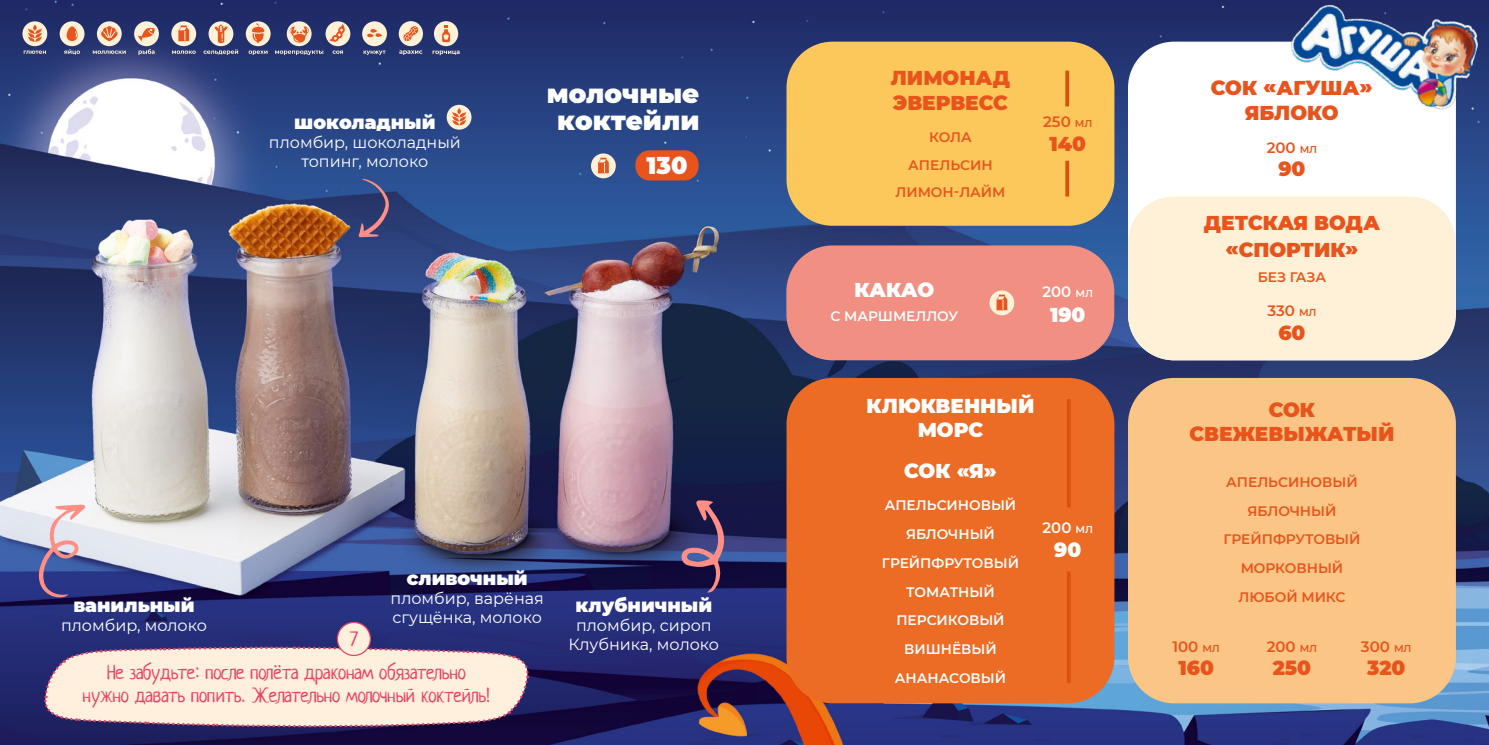
<style>
.page{position:relative;width:1489px;height:745px;background:#fff}
.page>*{position:absolute;margin:0;border:0;box-sizing:border-box;transform-origin:0 0}
.t1{font:900 26.25px/27.2px "Montserrat";color:#fff;text-align:center}
.t2{font:900 23.75px "Montserrat";color:#fff}
.t3{font:20px/22.5px "Neucha";letter-spacing:-.02em;color:#e94463;text-align:center}
.t4{font:900 20px/25px "Montserrat";color:#e9541c;text-align:center}
.t5{font:900 20px/24px "Montserrat";color:#fff;text-align:center}
.t6{font:900 19px "Montserrat";color:#fff}
.t7{font:16px/19px "Montserrat";color:#fff;text-align:center}
.t8{font:600 15px "Montserrat";color:#e9541c}
.t9{font:600 15px "Montserrat";color:#fff}
.t10{font:600 13.75px/28.8px "Montserrat";color:#fff;text-align:center}
.t11{font:600 13.75px/27.5px "Montserrat";color:#e9541c;text-align:center}
.s1{font-size:10px}
</style>
<div class="page">
<img style="left:0;top:0;width:1488px;height:744px">
<div style="left:786px;top:377px;width:328px;height:326px;background:#ec6c26;border-radius:46px"></div>
<div style="left:786px;top:245px;width:328px;height:115px;background:#f08f82;border-radius:46px"></div>
<div style="left:786px;top:42px;width:328px;height:183px;background:#fcc85b;border-radius:46px"></div>
<div style="left:1127px;top:377px;width:328px;height:326px;background:#fbc585;border-radius:46px"></div>
<svg style="left:1067px;top:571px;width:3px;height:111px"></svg>
<svg style="left:1067px;top:399px;width:3px;height:108px"></svg>
<svg style="left:1065px;top:71px;width:4px;height:35px"></svg>
<svg style="left:1065px;top:161px;width:4px;height:35px"></svg>
<div style="left:989px;top:290px;width:25px;height:25px;background:#fff1d7;border-radius:50%"></div>
<svg style="left:996px;top:294px;width:11px;height:16px"></svg>
<div style="left:591px;top:153px;width:24px;height:25px;background:#fff1d7;border-radius:50%"></div>
<svg style="left:598px;top:157px;width:11px;height:16px"></svg>
<div style="left:635px;top:150px;width:63px;height:30px;background:#e9541c;border-radius:14px"></div>
<svg style="left:358px;top:179px;width:31px;height:58px"></svg>
<svg style="left:681px;top:500px;width:45px;height:92px"></svg>
<svg style="left:38px;top:504px;width:48px;height:94px"></svg>
<svg style="left:24px;top:50px;width:22px;height:4px"></svg>
<svg style="left:64px;top:49px;width:16px;height:5px"></svg>
<svg style="left:172px;top:50px;width:24px;height:4px"></svg>
<svg style="left:332px;top:50px;width:11px;height:4px"></svg>
<svg style="left:138px;top:49px;width:17px;height:6px"></svg>
<svg style="left:203px;top:49px;width:35px;height:6px"></svg>
<div style="left:208px;top:21px;width:25px;height:25px;background:#fff1d7;border-radius:50%"></div>
<svg style="left:215px;top:24px;width:12px;height:19px"></svg>
<svg style="left:275px;top:50px;width:48px;height:5px"></svg>
<svg style="left:248px;top:50px;width:19px;height:5px"></svg>
<svg style="left:93px;top:50px;width:33px;height:4px"></svg>
<div style="left:60px;top:21px;width:24px;height:25px;background:#fff1d7;border-radius:50%"></div>
<svg style="left:66px;top:26px;width:12px;height:15px"></svg>
<div style="left:22px;top:21px;width:25px;height:25px;background:#fff1d7;border-radius:50%"></div>
<svg style="left:28px;top:25px;width:14px;height:17px"></svg>
<div style="left:325px;top:21px;width:25px;height:25px;background:#fff1d7;border-radius:50%"></div>
<svg style="left:328px;top:23px;width:18px;height:20px"></svg>
<div style="left:134px;top:21px;width:25px;height:25px;background:#fff1d7;border-radius:50%"></div>
<svg style="left:138px;top:27px;width:17px;height:14px"></svg>
<svg style="left:171px;top:21px;width:25px;height:25px"></svg>
<svg style="left:178px;top:25px;width:11px;height:16px"></svg>
<div style="left:287px;top:21px;width:24px;height:25px;background:#fff1d7;border-radius:50%"></div>
<svg style="left:289px;top:26px;width:21px;height:17px"></svg>
<div style="left:97px;top:21px;width:25px;height:25px;background:#fff1d7;border-radius:50%"></div>
<svg style="left:101px;top:26px;width:16px;height:15px"></svg>
<div style="left:246px;top:21px;width:24px;height:25px;background:#fff1d7;border-radius:50%"></div>
<svg style="left:252px;top:23px;width:12px;height:20px"></svg>
<div style="left:362px;top:21px;width:25px;height:25px;background:#fff1d7;border-radius:50%"></div>
<svg style="left:367px;top:29px;width:15px;height:9px"></svg>
<svg style="left:363px;top:51px;width:22px;height:4px"></svg>
<div style="left:399px;top:21px;width:24px;height:25px;background:#fff1d7;border-radius:50%"></div>
<svg style="left:403px;top:26px;width:15px;height:15px"></svg>
<div style="left:434px;top:21px;width:24px;height:25px;background:#fff1d7;border-radius:50%"></div>
<svg style="left:442px;top:25px;width:8px;height:17px"></svg>
<svg style="left:432px;top:51px;width:27px;height:4px"></svg>
<svg style="left:399px;top:50px;width:23px;height:5px"></svg>
<div style="left:1127px;top:42px;width:328px;height:318px;background:#fff;border-radius:46px"></div>
<div style="left:1127px;top:196px;width:328px;height:164px;background:#fff1d7;border-radius:46px"></div>
<svg style="left:43px;top:645px;width:486px;height:82px"></svg>
<div style="left:337px;top:622px;width:33px;height:33px;background:#fff0de;border-radius:50%"></div>
<div style="left:337px;top:621px;width:34px;height:34px;border:1px solid #e94463;border-radius:50%"></div>
<img style="left:1274px;top:0;width:208px;height:149px">
<div style="left:446px;top:105px;width:25px;height:24px;background:#fff1d7;border-radius:50%"></div>
<svg style="left:452px;top:108px;width:14px;height:17px"></svg>
<p class="t6" style="left:294px;top:108px;width:143px">шоколадный</p>
<p class="t7" style="left:269px;top:132px;width:193px">пломбир, шоколадный топинг, молоко</p>
<h1 class="t1" style="left:547px;top:78px;width:154px">молочные коктейли</h1>
<h2 class="t2" style="left:646px;top:147px;width:42px">130</h2>
<p class="t6" style="left:73px;top:591px;width:123px">ванильный</p>
<p class="t7" style="left:61px;top:615px;width:147px">пломбир, молоко</p>
<p class="t3" style="left:349px;top:628px;width:10px">7</p>
<p class="t6" style="left:407px;top:563px;width:122px">сливочный</p>
<p class="t7" style="left:390px;top:588px;width:155px;text-align:left">пломбир, варёная сгущёнка, молоко</p>
<p class="t6" style="left:575px;top:590px;width:138px">клубничный</p>
<p class="t7" style="left:568px;top:614px;width:152px">пломбир, сироп<br>Клубника, молоко</p>
<p class="t3" style="left:82px;top:661px;width:409px">Не забудьте: после полёта драконам обязательно нужно давать попить. Желательно молочный коктейль!</p>
<p class="t4" style="left:890px;top:64px;width:121px;text-align:left">ЛИМОНАД<br>ЭВЕРВЕСС</p>
<p class="t11" style="left:895px;top:123px;width:112px">КОЛА<br>АПЕЛЬСИН<br>ЛИМОН-ЛАЙМ</p>
<p class="t8" style="left:1043px;top:111px;width:51px">250 <span class="s1">МЛ</span></p>
<p class="t4" style="left:1049px;top:130px;width:38px">140</p>
<p class="t5" style="left:854px;top:276px;width:81px">КАКАО</p>
<p class="t10" style="left:830px;top:301px;width:129px">С МАРШМЕЛЛОУ</p>
<p class="t9" style="left:1042px;top:280px;width:52px">200 <span class="s1">МЛ</span></p>
<p class="t5" style="left:1049px;top:302px;width:37px">190</p>
<p class="t5" style="left:866px;top:392px;width:169px">КЛЮКВЕННЫЙ<br>МОРС</p>
<p class="t5" style="left:904px;top:457px;width:94px">СОК «Я»</p>
<p class="t10" style="left:884px;top:490px;width:133px">АПЕЛЬСИНОВЫЙ</p>
<p class="t10" style="left:906px;top:519px;width:90px">ЯБЛОЧНЫЙ</p>
<p class="t10" style="left:881px;top:547px;width:138px">ГРЕЙПФРУТОВЫЙ</p>
<p class="t10" style="left:906px;top:576px;width:90px">ТОМАТНЫЙ</p>
<p class="t10" style="left:896px;top:605px;width:110px">ПЕРСИКОВЫЙ</p>
<p class="t10" style="left:894px;top:633px;width:113px">ВИШНЁВЫЙ<br>АНАНАСОВЫЙ</p>
<p class="t9" style="left:1042px;top:516px;width:52px">200 <span class="s1">МЛ</span></p>
<p class="t5" style="left:1054px;top:536px;width:29px">90</p>
<p class="t4" style="left:1210px;top:74px;width:163px">СОК «АГУША»<br>ЯБЛОКО</p>
<p class="t8" style="left:1266px;top:136px;width:52px">200 <span class="s1">МЛ</span></p>
<p class="t4" style="left:1278px;top:155px;width:29px">90</p>
<p class="t4" style="left:1203px;top:207px;width:177px;line-height:27.5px">ДЕТСКАЯ ВОДА «СПОРТИК»</p>
<p class="t11" style="left:1257px;top:263px;width:70px">БЕЗ ГАЗА</p>
<p class="t8" style="left:1267px;top:300px;width:51px">330 <span class="s1">МЛ</span></p>
<p class="t4" style="left:1278px;top:319px;width:29px">60</p>
<p class="t4" style="left:1189px;top:397px;width:206px;line-height:24px">СОК<br>СВЕЖЕВЫЖАТЫЙ</p>
<p class="t11" style="left:1226px;top:467px;width:133px">АПЕЛЬСИНОВЫЙ</p>
<p class="t11" style="left:1247px;top:496px;width:90px">ЯБЛОЧНЫЙ</p>
<p class="t11" style="left:1223px;top:525px;width:138px">ГРЕЙПФРУТОВЫЙ</p>
<p class="t11" style="left:1240px;top:553px;width:104px">МОРКОВНЫЙ</p>
<p class="t11" style="left:1238px;top:582px;width:109px">ЛЮБОЙ МИКС</p>
<p class="t8" style="left:1172px;top:635px;width:49px">100 <span class="s1">МЛ</span></p>
<p class="t8" style="left:1266px;top:635px;width:52px">200 <span class="s1">МЛ</span></p>
<p class="t8" style="left:1360px;top:635px;width:52px">300 <span class="s1">МЛ</span></p>
<p class="t4" style="left:1178px;top:654px;width:37px">160</p>
<p class="t4" style="left:1272px;top:654px;width:40px">250</p>
<p class="t4" style="left:1366px;top:654px;width:40px">320</p>
</div>
